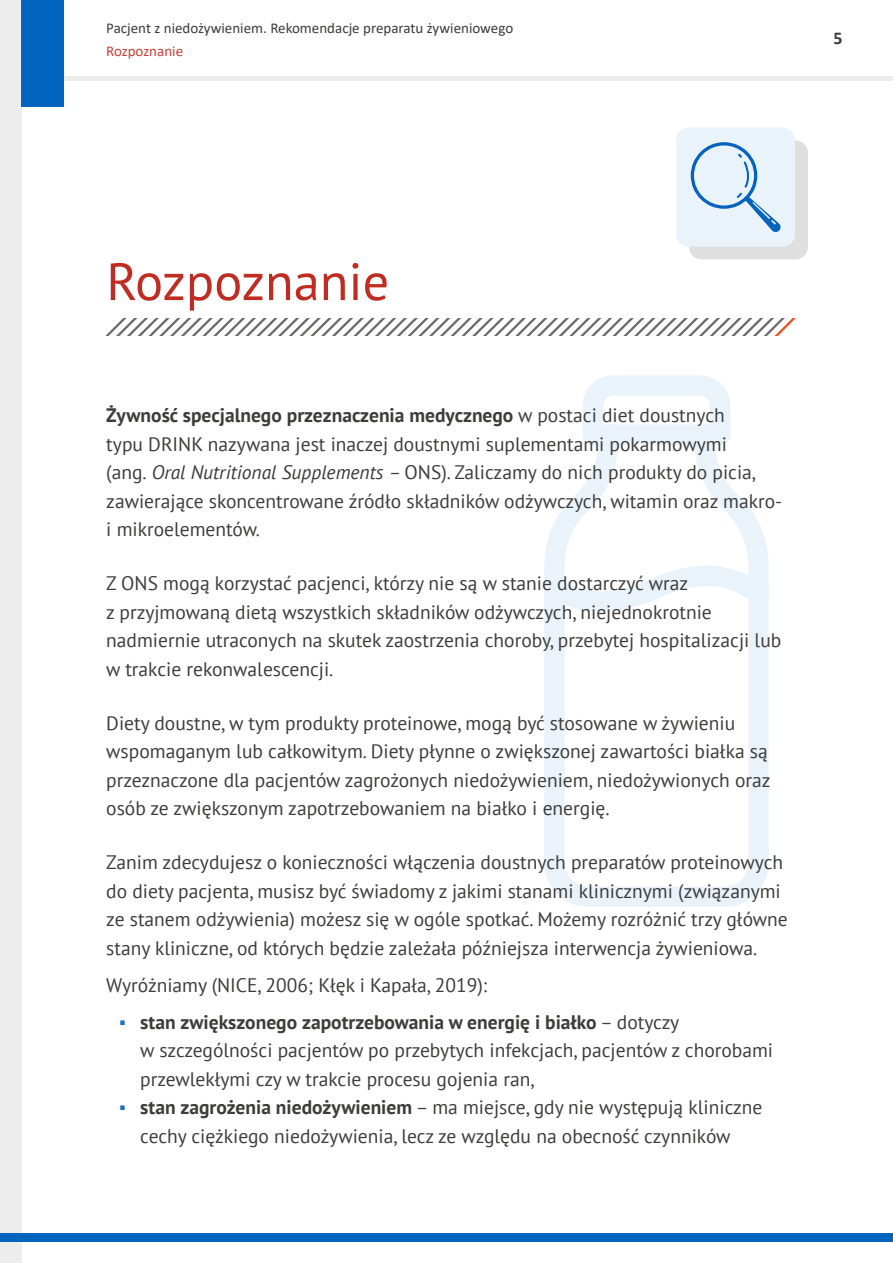
<style>
.page{position:relative;width:893px;height:1263px;background:#fff}
.page>*{position:absolute;margin:0;border:0;box-sizing:border-box;transform-origin:0 0}
.t1{font:52.5px "PT Sans";color:#bf2d22}
.t2{font:19.5px/28.5px "PT Sans";color:#3c3c3b}
.t3{font:700 18px "Calibri";color:#3c3c3b}
.t4{font:15px "Calibri";color:#3c3c3b}
.t5{font:15px "Calibri";color:#c54238}
.s1{font-weight:700}
.s2{font-style:italic}
.s3{font-family:"Calibri";color:#1a72c5}
</style>
<div class="page">
<hr style="left:0;top:77px;width:893px;height:4px;background:#ededed">
<div style="left:0;top:1px;width:21px;height:1262px;background:#ededed"></div>
<div style="left:21px;top:0;width:43px;height:106px;background:#0063be"></div>
<div style="left:0;top:1233px;width:893px;height:9px;background:#0063be"></div>
<svg style="left:544px;top:445px;width:225px;height:462px"></svg>
<svg style="left:583px;top:375px;width:147px;height:70px"></svg>
<svg style="left:544px;top:546px;width:225px;height:65px"></svg>
<svg style="left:106px;top:319px;width:689px;height:16px"></svg>
<div style="left:689px;top:140px;width:119px;height:119px;background:#dfdfdf;border-radius:13px"></div>
<div style="left:676px;top:128px;width:119px;height:119px;background:#ebf3fa;border-radius:13px"></div>
<svg style="left:691px;top:142px;width:90px;height:90px"></svg>
<p class="t4" style="left:106px;top:17px;width:408px">Pacjent z niedożywieniem. Rekomendacje preparatu żywieniowego</p>
<p class="t5" style="left:106px;top:41px;width:78px">Rozpoznanie</p>
<p class="t3" style="left:833px;top:26px;width:11px">5</p>
<h1 class="t1" style="left:106px;top:248px;width:284px">Rozpoznanie</h1>
<p class="t2" style="left:106px;top:401px;width:677px"><span class="s1">Żywność specjalnego przeznaczenia medycznego</span> w postaci diet doustnych<br>typu DRINK nazywana jest inaczej doustnymi suplementami pokarmowymi<br>(ang. <span class="s2">Oral Nutritional Supplements –</span> ONS). Zaliczamy do nich produkty do picia, zawierające skoncentrowane źródło składników odżywczych, witamin oraz makro&shy;i mikroelementów.</p>
<p class="t2" style="left:106px;top:569px;width:677px">Z ONS mogą korzystać pacjenci, którzy nie są w stanie dostarczyć wraz<br>z przyjmowaną dietą wszystkich składników odżywczych, niejednokrotnie nadmiernie utraconych na skutek zaostrzenia choroby, przebytej hospitalizacji lub w trakcie rekonwalescencji.</p>
<p class="t2" style="left:106px;top:708px;width:666px">Diety doustne, w tym produkty proteinowe, mogą być stosowane w żywieniu wspomaganym lub całkowitym. Diety płynne o zwiększonej zawartości białka są przeznaczone dla pacjentów zagrożonych niedożywieniem, niedożywionych oraz osób ze zwiększonym zapotrzebowaniem na białko i energię.</p>
<p class="t2" style="left:106px;top:848px;width:683px">Zanim zdecydujesz o konieczności włączenia doustnych preparatów proteinowych do diety pacjenta, musisz być świadomy z jakimi stanami klinicznymi (związanymi ze stanem odżywienia) możesz się w ogóle spotkać. Możemy rozróżnić trzy główne stany kliniczne, od których będzie zależała późniejsza interwencja żywieniowa.</p>
<p class="t2" style="left:106px;top:970px;width:382px">Wyróżniamy (NICE, 2006; Kłęk i Kapała, 2019):</p>
<p class="t2" style="left:140px;top:1007px;width:634px;text-indent:-21px"><span class="s3">▪</span> <span class="s1">stan zwiększonego zapotrzebowania w energię i białko</span> – dotyczy<br>w szczególności pacjentów po przebytych infekcjach, pacjentów z chorobami przewlekłymi czy w trakcie procesu gojenia ran,</p>
<p class="t2" style="left:119px;top:1093px;width:645px;text-align:center"><span class="s3">▪</span> <span class="s1">stan zagrożenia niedożywieniem</span> – ma miejsce, gdy nie występują kliniczne cechy ciężkiego niedożywienia, lecz ze względu na obecność czynników</p>
</div>
